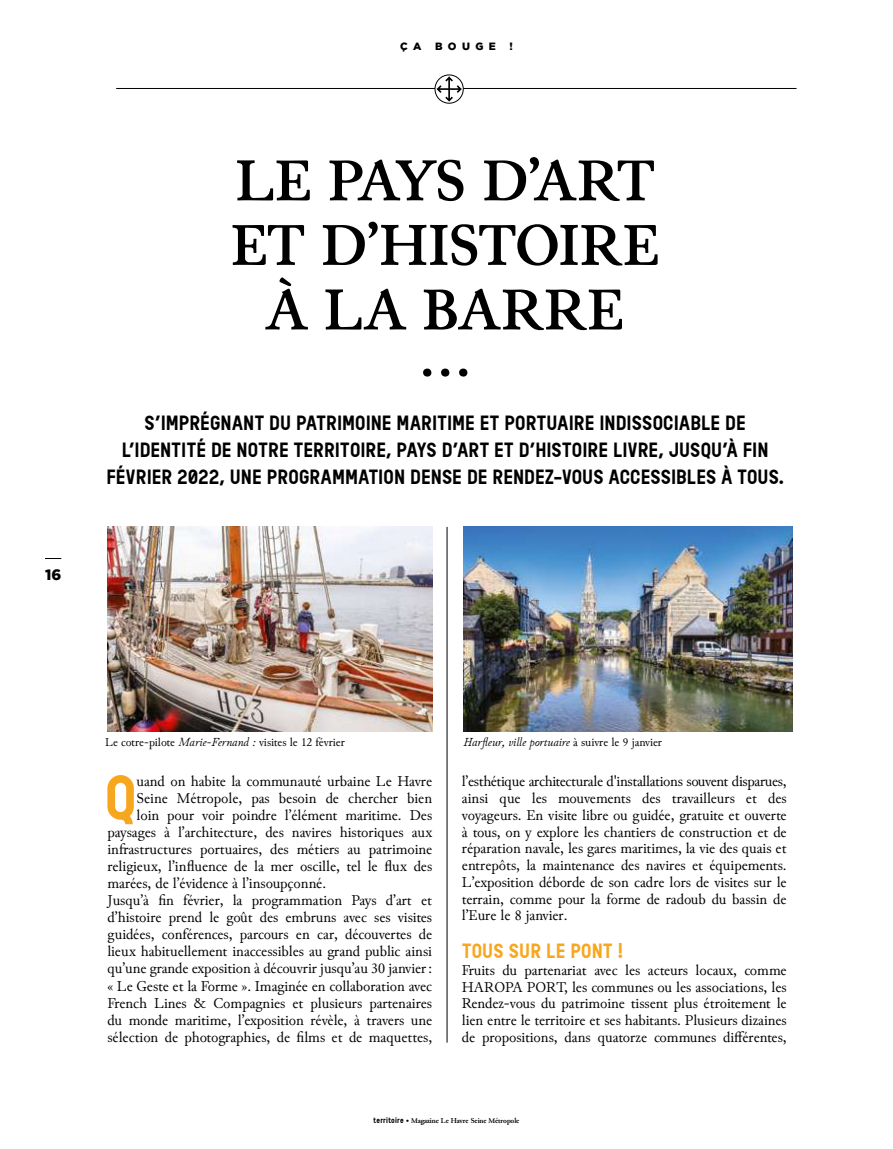
<style>
.page{position:relative;width:893px;height:1149px;background:#fff}
.page>*{position:absolute;margin:0;border:0;box-sizing:border-box;transform-origin:0 0}
.t1{font:700 60px/64.5px "Junicode";letter-spacing:-.005em;color:#000;text-align:center}
.t2{font:700 59.55px "Reglo";color:#f7a71f}
.t3{font:700 54px "Junicode";color:#000}
.t4{font:700 19.5px/27px "Reglo";letter-spacing:.005em;color:#000;text-align:center}
.t5{font:700 19.5px "Reglo";letter-spacing:.01em;color:#f7a71f}
.t6{font:15px/16.6px "Junicode";color:#000;text-align:justify}
.t7{font:900 15px "Gotham";color:#000}
.t8{font:12px "Junicode";color:#000}
.t9{font:italic 12px "Junicode";color:#000}
.t10{font:900 10.5px "Gotham";letter-spacing:.515em;color:#000}
.t11{font:700 7.5px "Junicode";letter-spacing:-.01em;color:#000}
.s1{font-style:italic}
.s2{font-style:normal}
.s3{font-family:"Reglo"}
</style>
<div class="page">
<img style="left:107px;top:526px;width:325px;height:205px">
<img style="left:463px;top:526px;width:329px;height:205px">
<svg style="left:45px;top:558px;width:16px;height:1px"></svg>
<hr style="left:116px;top:88px;width:680px;height:1px;background:#000">
<div style="left:435px;top:75px;width:28px;height:28px;border:1px solid #000;border-radius:50%"></div>
<svg style="left:437px;top:76px;width:27px;height:26px"></svg>
<hr style="left:447px;top:526px;width:1px;height:516px;background:#000">
<p class="t7" style="left:45px;top:566px;width:18px">16</p>
<p class="t10" style="left:400px;top:40px;width:23px">Ç A</p>
<p class="t10" style="left:435px;top:40px;width:62px">BOUGE</p>
<p class="t10" style="left:509px;top:40px;width:5px">!</p>
<h1 class="t1" style="left:231px;top:150px;width:430px">LE PAYS D’ART<br>ET D’HISTOIRE<br>À LA BARRE</h1>
<h3 class="t3" style="left:418px;top:321px;width:55px">...</h3>
<h3 class="t4" style="left:106px;top:409px;width:679px">S’IMPRÉGNANT DU PATRIMOINE MARITIME ET PORTUAIRE INDISSOCIABLE DE<br>L’IDENTITÉ DE NOTRE TERRITOIRE, PAYS D’ART ET D’HISTOIRE LIVRE, JUSQU’À FIN<br>FÉVRIER 2022, UNE PROGRAMMATION DENSE DE RENDEZ-VOUS ACCESSIBLES À TOUS.</h3>
<p class="t8" style="left:105px;top:733px;width:241px">Le cotre-pilote <span class="s1">Marie-Fernand :</span> visites le 12 février</p>
<p class="t9" style="left:463px;top:734px;width:200px">Harfleur, ville portuaire <span class="s2">à suivre le 9 janvier</span></p>
<h2 class="t2" style="left:105px;top:762px;width:33px">Q</h2>
<p class="t6" style="left:137px;top:773px;width:297px">uand on habite la communauté urbaine Le Havre</p>
<p class="t6" style="left:137px;top:790px;width:297px">Seine Métropole, pas besoin de chercher bien</p>
<p class="t6" style="left:137px;top:806px;width:297px">loin pour voir poindre l’élément maritime. Des</p>
<p class="t6" style="left:107px;top:823px;width:326px">paysages à l’architecture, des navires historiques aux</p>
<p class="t6" style="left:107px;top:840px;width:326px">infrastructures portuaires, des métiers au patrimoine</p>
<p class="t6" style="left:107px;top:857px;width:326px">religieux, l’influence de la mer oscille, tel le flux des</p>
<p class="t6" style="left:107px;top:874px;width:220px">marées, de l’évidence à l’insoupçonné.</p>
<p class="t6" style="left:107px;top:892px;width:326px">Jusqu’à fin février, la programmation Pays d’art et</p>
<p class="t6" style="left:107px;top:909px;width:326px">d’histoire prend le goût des embruns avec ses visites</p>
<p class="t6" style="left:107px;top:926px;width:326px">guidées, conférences, parcours en car, découvertes de</p>
<p class="t6" style="left:107px;top:943px;width:326px">lieux habituellement inaccessibles au grand public ainsi</p>
<p class="t6" style="left:107px;top:960px;width:326px">qu’une grande exposition à découvrir jusqu’au 30 janvier :</p>
<p class="t6" style="left:107px;top:977px;width:326px">« Le Geste et la Forme ». Imaginée en collaboration avec</p>
<p class="t6" style="left:107px;top:994px;width:326px">French Lines &amp; Compagnies et plusieurs partenaires</p>
<p class="t6" style="left:107px;top:1011px;width:326px">du monde maritime, l’exposition révèle, à travers une</p>
<p class="t6" style="left:107px;top:1028px;width:326px">sélection de photographies, de films et de maquettes,</p>
<p class="t6" style="left:462px;top:773px;width:326px">l’esthétique architecturale d'installations souvent disparues, ainsi que les mouvements des travailleurs et des voyageurs. En visite libre ou guidée, gratuite et ouverte à tous, on y explore les chantiers de construction et de réparation navale, les gares maritimes, la vie des quais et entrepôts, la maintenance des navires et équipements.<br>L’exposition déborde de son cadre lors de visites sur le terrain, comme pour la forme de radoub du bassin de l’Eure le 8 janvier.</p>
<h3 class="t5" style="left:462px;top:939px;width:163px">TOUS SUR LE PONT !</h3>
<p class="t6" style="left:462px;top:961px;width:326px">Fruits du partenariat avec les acteurs locaux, comme HAROPA PORT, les communes ou les associations, les Rendez-vous du patrimoine tissent plus étroitement le lien entre le territoire et ses habitants. Plusieurs dizaines de propositions, dans quatorze communes différentes,</p>
<p class="t11" style="left:374px;top:1114px;width:147px"><span class="s3">territoire •</span> Magazine Le Havre Seine Métropole</p>
</div>
